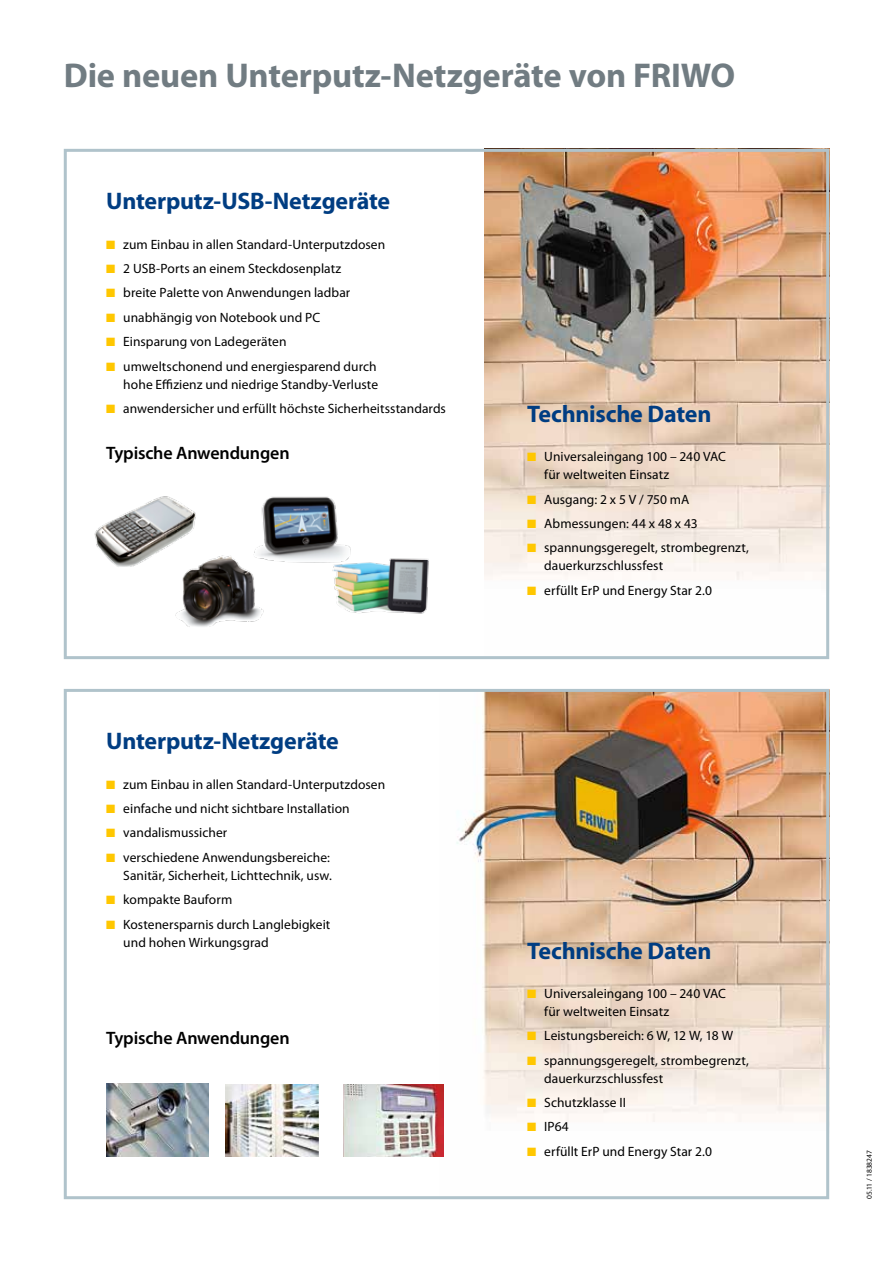
<style>
.page{position:relative;width:893px;height:1263px;background:#fff}
.page>*{position:absolute;margin:0;border:0;box-sizing:border-box;transform-origin:0 0}
.t1{font:700 34.5px "Myriad Pro";letter-spacing:-.005em;color:#717c82}
.t2{font:700 24px "Myriad Pro";letter-spacing:-.01em;color:#003d82}
.t3{font:600 18px "Myriad Pro";letter-spacing:-.01em;color:#000}
.t4{font:13.5px/18px "Myriad Pro";letter-spacing:.005em;color:#000}
.t5{font:7.5px "Myriad Pro";letter-spacing:-.005em;color:#000}
.s1{color:#ffc700}
</style>
<div class="page">
<img style="left:456px;top:693px;width:369px;height:429px">
<img style="left:485px;top:153px;width:340px;height:427px">
<img style="left:225px;top:1084px;width:94px;height:73px">
<img style="left:106px;top:1084px;width:103px;height:73px">
<img style="left:343px;top:1084px;width:101px;height:73px">
<div style="left:64px;top:689px;width:765px;height:510px;border:3px solid #b0c3cb"></div>
<div style="left:64px;top:149px;width:765px;height:510px;border:3px solid #b0c3cb"></div>
<img style="left:255px;top:496px;width:96px;height:67px">
<img style="left:94px;top:496px;width:102px;height:71px">
<img style="left:325px;top:550px;width:104px;height:64px">
<img style="left:167px;top:550px;width:104px;height:77px">
<h1 class="t1" style="left:64px;top:53px;width:673px">Die neuen Unterputz-Netzgeräte von FRIWO</h1>
<h2 class="t2" style="left:106px;top:186px;width:285px">Unterputz-USB-Netzgeräte</h2>
<p class="t4" style="left:106px;top:235px;width:280px"><span class="s1">■</span> zum Einbau in allen Standard-Unterputzdosen</p>
<p class="t4" style="left:106px;top:259px;width:237px"><span class="s1">■</span> 2 USB-Ports an einem Steckdosenplatz</p>
<p class="t4" style="left:106px;top:284px;width:245px"><span class="s1">■</span> breite Palette von Anwendungen ladbar</p>
<p class="t4" style="left:106px;top:308px;width:215px"><span class="s1">■</span> unabhängig von Notebook und PC</p>
<p class="t4" style="left:106px;top:332px;width:182px"><span class="s1">■</span> Einsparung von Ladegeräten</p>
<p class="t4" style="left:106px;top:357px;width:273px;text-align:right"><span class="s1">■</span> umweltschonend und energiesparend durch hohe Effizienz und niedrige Standby-Verluste</p>
<p class="t4" style="left:106px;top:399px;width:341px"><span class="s1">■</span> anwendersicher und erfüllt höchste Sicherheitsstandards</p>
<h3 class="t3" style="left:106px;top:441px;width:185px">Typische Anwendungen</h3>
<h2 class="t2" style="left:106px;top:726px;width:234px">Unterputz-Netzgeräte</h2>
<p class="t4" style="left:106px;top:775px;width:280px"><span class="s1">■</span> zum Einbau in allen Standard-Unterputzdosen</p>
<p class="t4" style="left:106px;top:799px;width:245px"><span class="s1">■</span> einfache und nicht sichtbare Installation</p>
<p class="t4" style="left:106px;top:824px;width:122px"><span class="s1">■</span> vandalismussicher</p>
<p class="t4" style="left:106px;top:848px;width:227px;text-align:right"><span class="s1">■</span> verschiedene Anwendungsbereiche:<br>Sanitär, Sicherheit, Lichttechnik, usw.</p>
<p class="t4" style="left:106px;top:890px;width:127px"><span class="s1">■</span> kompakte Bauform</p>
<p class="t4" style="left:123px;top:915px;width:209px;text-indent:-17px"><span class="s1">■</span> Kostenersparnis durch Langlebigkeit und hohen Wirkungsgrad</p>
<h3 class="t3" style="left:106px;top:1026px;width:185px">Typische Anwendungen</h3>
<h2 class="t2" style="left:527px;top:398px;width:186px">Technische Daten</h2>
<p class="t4" style="left:544px;top:447px;width:183px;text-indent:-17px"><span class="s1">■</span> Universaleingang 100 – 240 VAC für weltweiten Einsatz</p>
<p class="t4" style="left:527px;top:490px;width:164px"><span class="s1">■</span> Ausgang: 2 x 5 V / 750 mA</p>
<p class="t4" style="left:527px;top:514px;width:172px"><span class="s1">■</span> Abmessungen: 44 x 48 x 43</p>
<p class="t4" style="left:544px;top:539px;width:206px;text-indent:-17px"><span class="s1">■</span> spannungsgeregelt, strombegrenzt, dauerkurzschlussfest</p>
<p class="t4" style="left:527px;top:581px;width:186px"><span class="s1">■</span> erfüllt ErP und Energy Star 2.0</p>
<h2 class="t2" style="left:527px;top:935px;width:186px">Technische Daten</h2>
<p class="t4" style="left:544px;top:984px;width:183px;text-indent:-17px"><span class="s1">■</span> Universaleingang 100 – 240 VAC für weltweiten Einsatz</p>
<p class="t4" style="left:527px;top:1026px;width:207px"><span class="s1">■</span> Leistungsbereich: 6 W, 12 W, 18 W</p>
<p class="t4" style="left:544px;top:1051px;width:206px;text-indent:-17px"><span class="s1">■</span> spannungsgeregelt, strombegrenzt, dauerkurzschlussfest</p>
<p class="t4" style="left:527px;top:1093px;width:100px"><span class="s1">■</span> Schutzklasse II</p>
<p class="t4" style="left:527px;top:1118px;width:43px"><span class="s1">■</span> IP64</p>
<p class="t4" style="left:527px;top:1142px;width:186px"><span class="s1">■</span> erfüllt ErP und Energy Star 2.0</p>
<p class="t5" style="left:865px;top:1199px;width:50px;rotate:-90deg">05.11 / 1838247</p>
</div>
